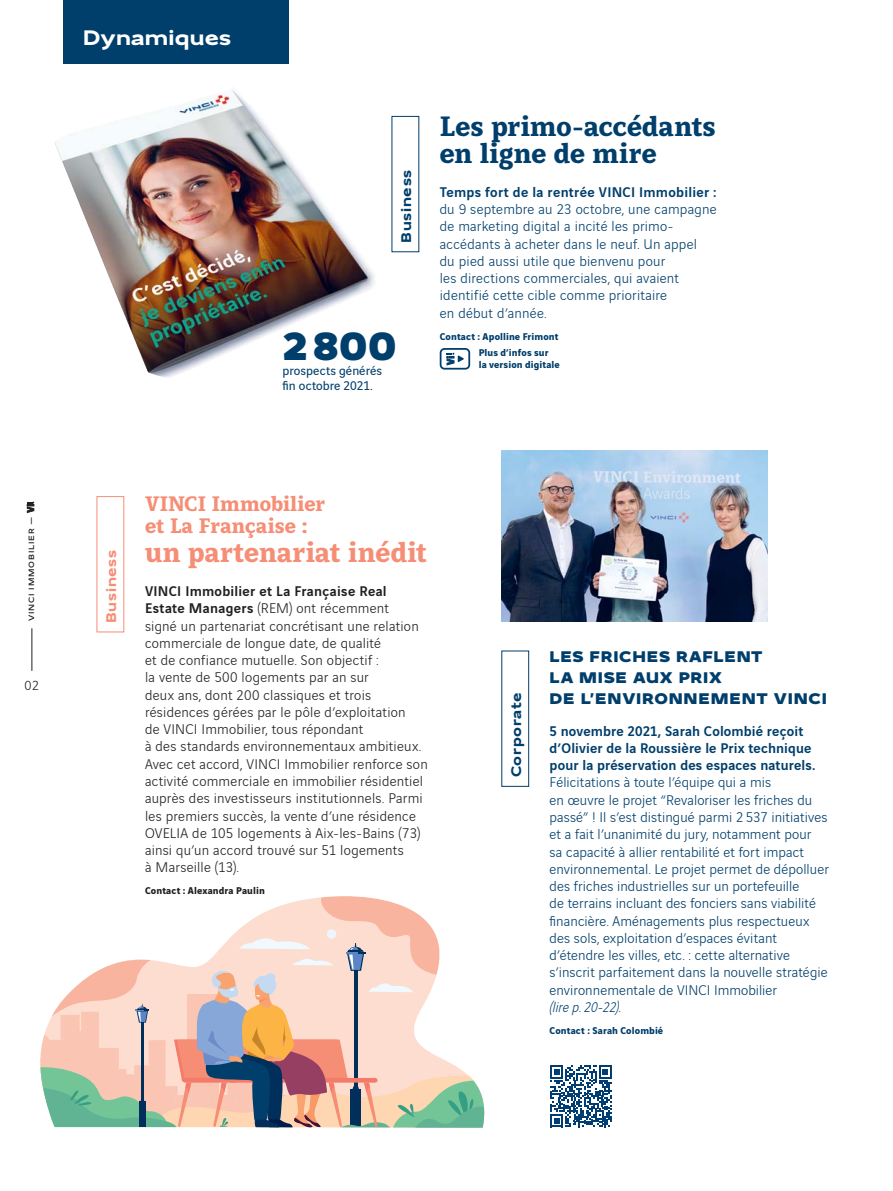
<style>
.page{position:relative;width:893px;height:1191px;background:#fff}
.page>*{position:absolute;margin:0;border:0;box-sizing:border-box;transform-origin:0 0}
.t1{font:900 42px "Vinci Sans Expanded";color:#003e6b}
.t2{font:700 30px/27px "Vinci Serif";letter-spacing:.005em;color:#003e6b}
.t3{font:700 30px "Vinci Serif";letter-spacing:.01em;color:#f68e76}
.t4{font:700 22.5px/22.5px "Vinci Serif";color:#f68e76}
.t5{font:700 22.5px "Vinci Sans Expanded";color:#fff}
.t6{font:900 16.5px/21px "Vinci Sans Expanded";letter-spacing:.035em;color:#003e6b}
.t7{font:300 15px/17.2px "Vinci Sans";letter-spacing:.01em;color:#003e6b}
.t8{font:300 15px/17.2px "Vinci Sans";letter-spacing:.015em;color:#231f20}
.t9{font:500 15px/17.2px "Vinci Sans";letter-spacing:.01em;color:#003e6b}
.t10{font:700 15px "Vinci Sans Expanded";letter-spacing:.04em;color:#003e6b}
.t11{font:italic 300 15px "Vinci Sans";letter-spacing:-.005em;color:#003e6b}
.t12{font:700 15px "Vinci Sans Expanded";letter-spacing:.045em;color:#f68e76}
.t13{font:300 14.1px "Vinci Sans";color:#231f20}
.t14{font:13.5px/15px "Vinci Sans";letter-spacing:.005em;color:#003e6b}
.t15{font:700 10.5px/16.2px "Vinci Sans";letter-spacing:.01em;color:#003e6b}
.t16{font:700 10.5px "Vinci Sans";letter-spacing:.01em;color:#231f20}
.t17{font:500 8.25px "Vinci Sans Expanded";letter-spacing:.1em;color:#231f20}
.s1{font-family:"Vinci Sans";font-weight:700;font-size:10.05px}
.s2{font-weight:500}
</style>
<div class="page">
<img style="left:55px;top:45px;width:338px;height:333px">
<img style="left:170px;top:360px;width:43px;height:18px">
<svg style="left:235px;top:897px;width:86px;height:36px;fill:#fdddd0"></svg>
<img style="left:321px;top:896px;width:114px;height:37px">
<div style="left:327px;top:929px;width:9px;height:9px;background:#f0f5fc;border-radius:50%"></div>
<svg style="left:40px;top:933px;width:445px;height:194px"></svg>
<div style="left:97px;top:496px;width:27px;height:136px;border:1px solid #f68e76"></div>
<svg style="left:447px;top:353px;width:17px;height:12px"></svg>
<div style="left:440px;top:348px;width:30px;height:21px;border:2px solid #003e6b;border-radius:4px"></div>
<img style="left:501px;top:450px;width:266px;height:171px">
<div style="left:501px;top:650px;width:28px;height:136px;border:1px solid #003e6b"></div>
<svg style="left:550px;top:1065px;width:62px;height:62px"></svg>
<hr style="left:32px;top:628px;width:1px;height:43px;background:#231f20">
<div style="left:64px;top:0;width:225px;height:64px;background:#003e6b"></div>
<p class="t17" style="left:26px;top:621px;width:119px;rotate:-90deg">VINCI IMMOBILIER — <span class="s1">Vi</span></p>
<p class="t13" style="left:25px;top:680px;width:16px">02</p>
<h3 class="t5" style="left:83px;top:29px;width:150px">Dynamiques</h3>
<p class="t10" style="left:401px;top:243px;width:75px;rotate:-90deg">Business</p>
<h1 class="t1" style="left:283px;top:331px;width:115px">2 800</h1>
<p class="t14" style="left:283px;top:364px;width:101px">prospects générés fin octobre 2021.</p>
<h2 class="t2" style="left:440px;top:115px;width:278px">Les primo-accédants en ligne de mire</h2>
<p class="t9" style="left:440px;top:185px;width:278px">Temps fort de la rentrée VINCI Immobilier :</p>
<p class="t7" style="left:440px;top:202px;width:278px">du 9 septembre au 23 octobre, une campagne de marketing digital a incité les primo&shy;accédants à acheter dans le neuf. Un appel<br>du pied aussi utile que bienvenu pour<br>les directions commerciales, qui avaient identifié cette cible comme prioritaire<br>en début d’année.</p>
<p class="t15" style="left:479px;top:329px;width:81px;text-indent:-39px">Contact : Apolline Frimont<br>Plus d’infos sur</p>
<p class="t15" style="left:479px;top:357px;width:83px">la version digitale</p>
<p class="t12" style="left:106px;top:623px;width:75px;rotate:-90deg">Business</p>
<h3 class="t4" style="left:145px;top:494px;width:182px">VINCI Immobilier et La Française :</h3>
<h2 class="t3" style="left:145px;top:541px;width:284px">un partenariat inédit</h2>
<p class="t8" style="left:145px;top:584px;width:284px"><span class="s2">VINCI Immobilier et La Française Real Estate Managers</span> (REM) ont récemment<br>signé un partenariat concrétisant une relation commerciale de longue date, de qualité<br>et de confiance mutuelle. Son objectif :<br>la vente de 500 logements par an sur<br>deux ans, dont 200 classiques et trois résidences gérées par le pôle d’exploitation<br>de VINCI Immobilier, tous répondant<br>à des standards environnementaux ambitieux.<br>Avec cet accord, VINCI Immobilier renforce son activité commerciale en immobilier résidentiel auprès des investisseurs institutionnels. Parmi les premiers succès, la vente d’une résidence OVELIA de 105 logements à Aix-les-Bains (73) ainsi qu’un accord trouvé sur 51 logements<br>à Marseille (13).</p>
<p class="t16" style="left:145px;top:887px;width:121px">Contact : Alexandra Paulin</p>
<p class="t10" style="left:511px;top:777px;width:87px;rotate:-90deg">Corporate</p>
<p class="t6" style="left:550px;top:647px;width:279px">LES FRICHES RAFLENT<br>LA MISE AUX PRIX<br>DE L’ENVIRONNEMENT VINCI</p>
<p class="t9" style="left:550px;top:723px;width:267px">5 novembre 2021, Sarah Colombié reçoit d’Olivier de la Roussière le Prix technique pour la préservation des espaces naturels.</p>
<p class="t7" style="left:550px;top:775px;width:281px">Félicitations à toute l’équipe qui a mis<br>en œuvre le projet “Revaloriser les friches du passé” ! Il s’est distingué parmi 2 537 initiatives et a fait l’unanimité du jury, notamment pour<br>sa capacité à allier rentabilité et fort impact environnemental. Le projet permet de dépolluer des friches industrielles sur un portefeuille<br>de terrains incluant des fonciers sans viabilité financière. Aménagements plus respectueux des sols, exploitation d’espaces évitant d’étendre les villes, etc. : cette alternative s’inscrit parfaitement dans la nouvelle stratégie environnementale de VINCI Immobilier</p>
<p class="t11" style="left:550px;top:1000px;width:72px">(lire p. 20-22).</p>
<p class="t15" style="left:550px;top:1023px;width:115px">Contact : Sarah Colombié</p>
</div>
